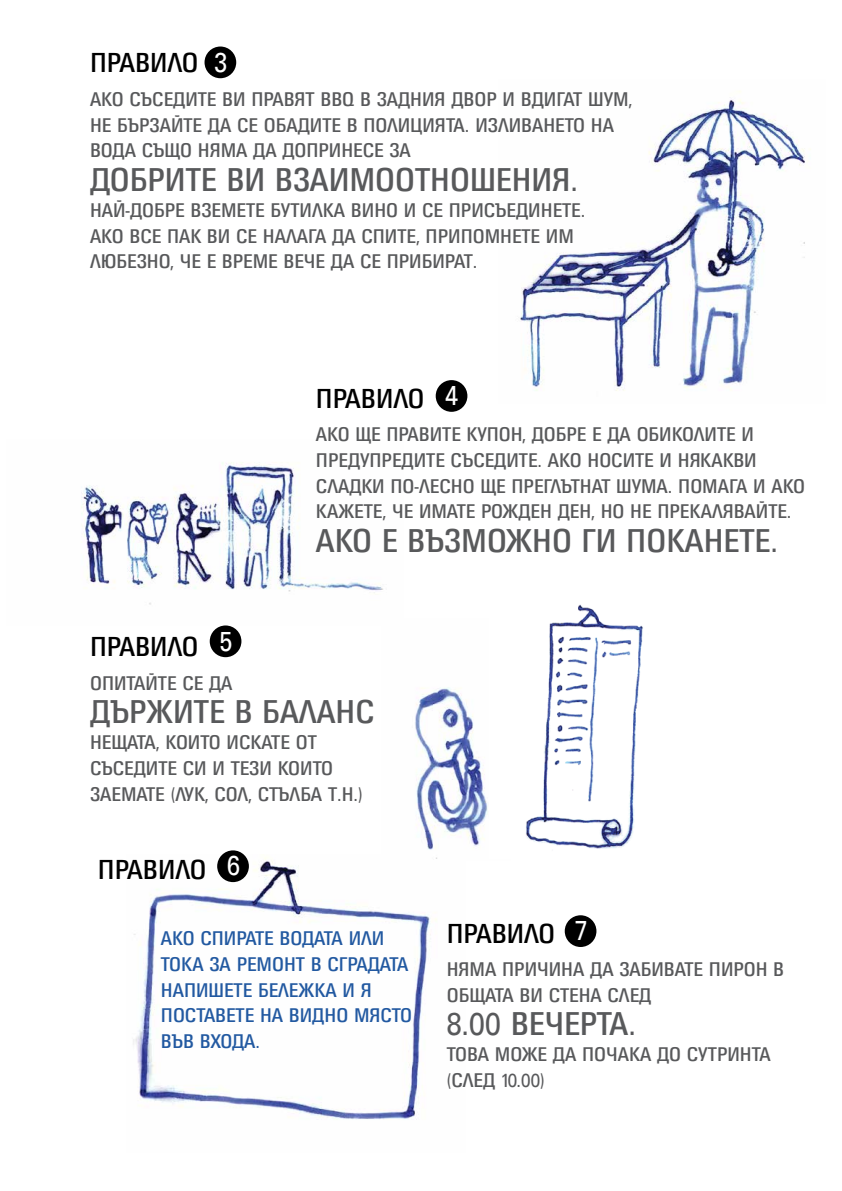
<style>
.page{position:relative;width:842px;height:1191px;background:#fff}
.page>*{position:absolute;margin:0;border:0;box-sizing:border-box;transform-origin:0 0}
.t1{font:condensed 35.8px "Universum Bg";color:#58595b}
.t2{font:condensed 31px "Universum Bg";color:#fff}
.t3{font:condensed 29.9px "Universum Bg";color:#000}
.t4{font:condensed 21.5px/25.8px "Universum Bg";color:#58595b}
.t5{font:condensed 21.5px/25.8px "Universum Bg";color:#2259a1}
</style>
<div class="page">
<img style="left:520px;top:91px;width:288px;height:300px">
<img style="left:81px;top:462px;width:302px;height:143px">
<img style="left:415px;top:687px;width:73px;height:163px">
<img style="left:133px;top:857px;width:304px;height:263px">
<div style="left:205px;top:47px;width:31px;height:31px;background:#000;border-radius:50%"></div>
<div style="left:436px;top:380px;width:31px;height:32px;background:#000;border-radius:50%"></div>
<div style="left:210px;top:625px;width:31px;height:32px;background:#000;border-radius:50%"></div>
<div style="left:217px;top:850px;width:32px;height:32px;background:#000;border-radius:50%"></div>
<div style="left:565px;top:915px;width:31px;height:32px;background:#000;border-radius:50%"></div>
<img style="left:526px;top:604px;width:117px;height:245px">
<h2 class="t2" style="left:214px;top:49px;width:14px">3</h2>
<h3 class="t3" style="left:90px;top:51px;width:110px">ПРАВИЛО</h3>
<p class="t4" style="left:90px;top:88px;width:544px">АКО СЪСЕДИТЕ ВИ ПРАВЯТ BBQ В ЗАДНИЯ ДВОР И ВДИГАТ ШУМ,<br>НЕ БЪРЗАЙТЕ ДА СЕ ОБАДИТЕ В ПОЛИЦИЯТА. ИЗЛИВАНЕТО НА<br>ВОДА СЪЩО НЯМА ДА ДОПРИНЕСЕ ЗА</p>
<h1 class="t1" style="left:90px;top:165px;width:490px">ДОБРИТЕ ВИ ВЗАИМООТНОШЕНИЯ.</h1>
<p class="t4" style="left:90px;top:198px;width:497px">НАЙ-ДОБРЕ ВЗЕМЕТЕ БУТИЛКА ВИНО И СЕ ПРИСЪЕДИНЕТЕ.<br>АКО ВСЕ ПАК ВИ СЕ НАЛАГА ДА СПИТЕ, ПРИПОМНЕТЕ ИМ<br>ЛЮБЕЗНО, ЧЕ Е ВРЕМЕ ВЕЧЕ ДА СЕ ПРИБИРАТ.</p>
<h2 class="t2" style="left:446px;top:383px;width:14px">4</h2>
<h3 class="t3" style="left:316px;top:386px;width:110px">ПРАВИЛО</h3>
<p class="t4" style="left:316px;top:423px;width:491px">АКО ЩЕ ПРАВИТЕ КУПОН, ДОБРЕ Е ДА ОБИКОЛИТЕ И ПРЕДУПРЕДИТЕ СЪСЕДИТЕ. АКО НОСИТЕ И НЯКАКВИ СЛАДКИ ПО-ЛЕСНО ЩЕ ПРЕГЛЪТНАТ ШУМА. ПОМАГА И АКО КАЖЕТЕ, ЧЕ ИМАТЕ РОЖДЕН ДЕН, НО НЕ ПРЕКАЛЯВАЙТЕ.</p>
<h1 class="t1" style="left:316px;top:526px;width:464px">АКО Е ВЪЗМОЖНО ГИ ПОКАНЕТЕ.</h1>
<h2 class="t2" style="left:220px;top:628px;width:14px">5</h2>
<h3 class="t3" style="left:90px;top:635px;width:110px">ПРАВИЛО</h3>
<p class="t4" style="left:90px;top:671px;width:144px">ОПИТАЙТЕ СЕ ДА</p>
<h1 class="t1" style="left:90px;top:697px;width:286px">ДЪРЖИТЕ В БАЛАНС</h1>
<p class="t4" style="left:90px;top:730px;width:274px">НЕЩАТА, КОИТО ИСКАТЕ ОТ<br>СЪСЕДИТЕ СИ И ТЕЗИ КОИТО<br>ЗАЕМАТE (ЛУК, СОЛ, СТЪЛБА Т.Н.)</p>
<h3 class="t3" style="left:98px;top:858px;width:110px">ПРАВИЛО</h3>
<h2 class="t2" style="left:227px;top:853px;width:14px">6</h2>
<p class="t5" style="left:161px;top:926px;width:253px">АКО СПИРАТЕ ВОДАТА ИЛИ<br>ТОКА ЗА РЕМОНТ В СГРАДАТА<br>НАПИШЕТЕ БЕЛЕЖКА И Я<br>ПОСТАВЕТЕ НА ВИДНО МЯСТО<br>ВЪВ ВХОДА.</p>
<h2 class="t2" style="left:575px;top:918px;width:14px">7</h2>
<h3 class="t3" style="left:447px;top:921px;width:110px">ПРАВИЛО</h3>
<p class="t4" style="left:447px;top:957px;width:339px">НЯМА ПРИЧИНА ДА ЗАБИВАТЕ ПИРОН В<br>ОБЩАТА ВИ СТЕНА СЛЕД</p>
<h1 class="t1" style="left:447px;top:1009px;width:191px">8.00 ВЕЧЕРТА.</h1>
<p class="t4" style="left:447px;top:1042px;width:325px">ТОВА МОЖЕ ДА ПОЧАКА ДО СУТРИНТА (СЛЕД 10.00)</p>
</div>
